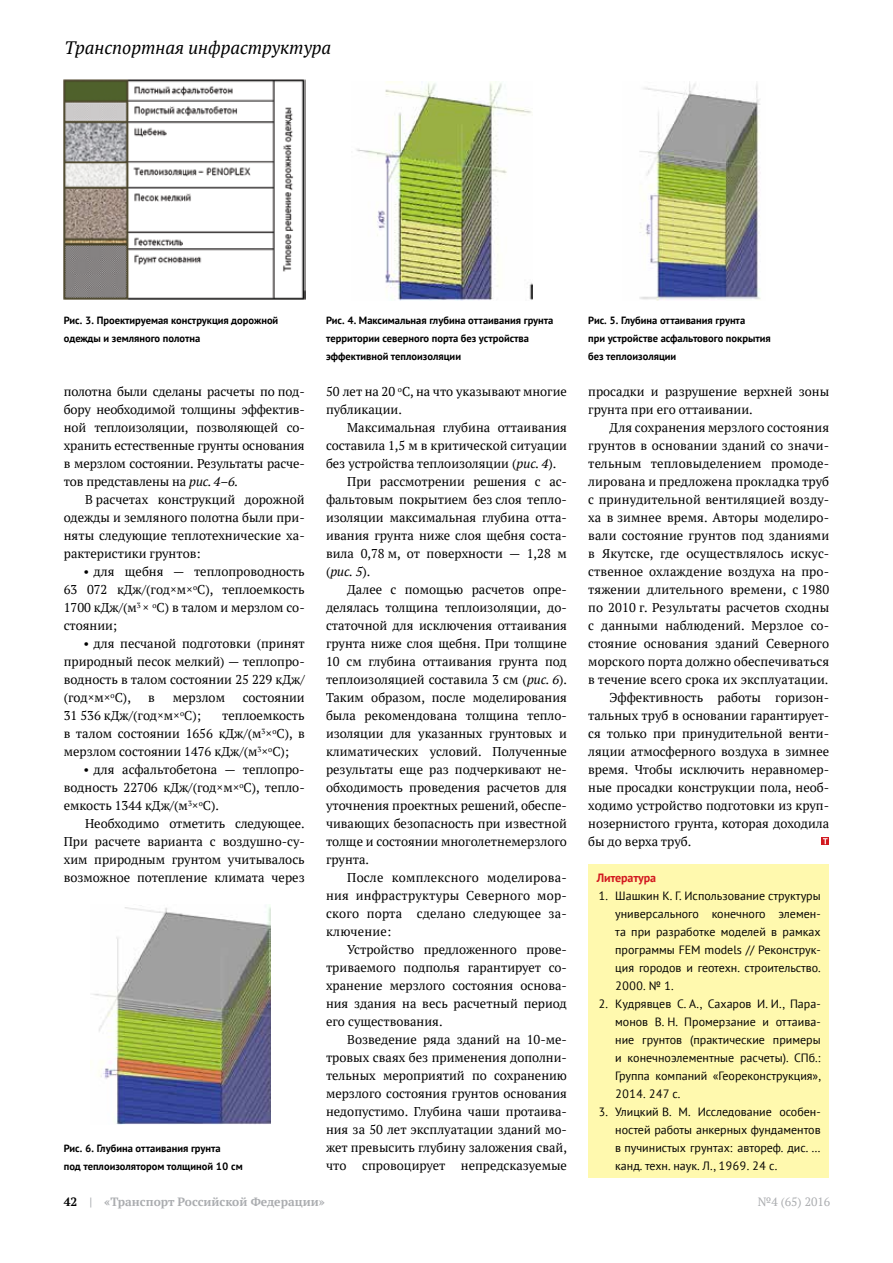
<style>
.page{position:relative;width:893px;height:1263px;background:#fff}
.page>*{position:absolute;margin:0;border:0;box-sizing:border-box;transform-origin:0 0}
.t1{font:italic 18px "PT Serif";color:#000}
.t2{font:12.75px/18px "PT Serif";color:#000;text-align:justify}
.t3{font:12.75px "PT Serif";letter-spacing:.02em;color:#000}
.t4{font:italic 12.75px "PT Serif";color:#000}
.t5{font:12px/18px "PT Sans";color:#000;text-align:justify}
.t6{font:700 12px "PT Serif";color:#abadb0}
.t7{font:12px "PT Serif";color:#abadb0}
.t8{font:700 12px "PT Sans";letter-spacing:-.01em;color:#d2181f}
.t9{font:700 10.5px/18px "PT Sans";color:#000}
.s1{font-style:italic}
.s2{font-style:normal}
.s3{color:#000}
</style>
<div class="page">
<div style="left:588px;top:864px;width:241px;height:314px;background:#fff9ae"></div>
<img style="left:63px;top:79px;width:243px;height:221px">
<img style="left:356px;top:81px;width:176px;height:219px">
<img style="left:639px;top:81px;width:122px;height:220px">
<img style="left:92px;top:906px;width:178px;height:219px">
<svg style="left:821px;top:837px;width:8px;height:8px"></svg>
<svg style="left:823px;top:838px;width:5px;height:6px"></svg>
<h1 class="t1" style="left:65px;top:36px;width:268px">Транспортная инфраструктура</h1>
<p class="t9" style="left:64px;top:311px;width:216px">Рис. 3. Проектируемая конструкция дорожной одежды и земляного полотна</p>
<p class="t9" style="left:326px;top:311px;width:229px">Рис. 4. Максимальная глубина оттаивания грунта территории северного порта без устройства эффективной теплоизоляции</p>
<p class="t2" style="left:64px;top:382px;width:242px">полотна были сделаны расчеты по под&shy;бору необходимой толщины эффектив&shy;ной теплоизоляции, позволяющей со&shy;хранить естественные грунты основания в мерзлом состоянии. Результаты расче&shy;тов представлены на <span class="s1">рис. 4–6.</span></p>
<p class="t2" style="left:64px;top:490px;width:242px;text-indent:21px">В расчетах конструкций дорожной одежды и земляного полотна были при&shy;няты следующие теплотехнические ха&shy;рактеристики грунтов:</p>
<p class="t2" style="left:64px;top:562px;width:242px;text-indent:20px">• для щебня — теплопроводность 63 072 кДж/(год×м×<sup>о</sup>С), теплоемкость 1700 кДж/(м<sup>3</sup> × <sup>о</sup>С) в талом и мерзлом со&shy;стоянии;</p>
<p class="t2" style="left:64px;top:634px;width:242px;text-indent:20px">• для песчаной подготовки (принят природный песок мелкий) — теплопро&shy;водность в талом состоянии 25 229 кДж/ (год×м×<sup>о</sup>С),</p>
<p class="t2" style="left:148px;top:688px;width:8px">в</p>
<p class="t2" style="left:173px;top:688px;width:54px">мерзлом</p>
<p class="t2" style="left:243px;top:688px;width:63px">состоянии</p>
<p class="t2" style="left:64px;top:706px;width:139px">31 536 кДж/(год×м×<sup>о</sup>С);</p>
<p class="t2" style="left:64px;top:706px;width:242px;text-indent:158px">теплоемкость в талом состоянии 1656 кДж/(м<sup>3</sup>×<sup>о</sup>С), в мерзлом состоянии 1476 кДж/(м<sup>3</sup>×<sup>о</sup>С);</p>
<p class="t2" style="left:64px;top:760px;width:242px;text-indent:20px">• для асфальтобетона — теплопро&shy;водность 22706 кДж/(год×м×<sup>о</sup>С), тепло&shy;емкость 1344 кДж/(м<sup>3</sup>×<sup>о</sup>С).</p>
<p class="t2" style="left:64px;top:814px;width:242px;text-indent:21px">Необходимо отметить следующее.<br>При расчете варианта с воздушно-су&shy;хим природным грунтом учитывалось возможное потепление климата через</p>
<p class="t9" style="left:64px;top:1139px;width:180px">Рис. 6. Глубина оттаивания грунта<br>под теплоизолятором толщиной 10 см</p>
<p class="t2" style="left:326px;top:382px;width:242px">50 лет на 20 <sup>о</sup>С, на что указывают многие публикации.</p>
<p class="t2" style="left:347px;top:418px;width:221px">Максимальная глубина оттаивания</p>
<p class="t2" style="left:326px;top:436px;width:242px">составила 1,5 м в критической ситуации</p>
<p class="t2" style="left:326px;top:454px;width:232px">без устройства теплоизоляции (<span class="s1">рис. 4</span>).</p>
<p class="t2" style="left:347px;top:472px;width:221px">При рассмотрении решения с ас-</p>
<p class="t2" style="left:326px;top:490px;width:242px">фальтовым покрытием без слоя тепло-</p>
<p class="t2" style="left:326px;top:508px;width:242px">изоляции максимальная глубина отта-</p>
<p class="t2" style="left:326px;top:526px;width:242px">ивания грунта ниже слоя щебня соста-</p>
<p class="t2" style="left:326px;top:544px;width:242px">вила 0,78 м, от поверхности — 1,28 м</p>
<p class="t4" style="left:326px;top:563px;width:46px"><span class="s2">(</span>рис. 5<span class="s2">).</span></p>
<p class="t2" style="left:347px;top:580px;width:221px">Далее с помощью расчетов опре-</p>
<p class="t2" style="left:326px;top:598px;width:242px">делялась толщина теплоизоляции, до-</p>
<p class="t2" style="left:326px;top:616px;width:242px">статочной для исключения оттаивания</p>
<p class="t2" style="left:326px;top:634px;width:242px">грунта ниже слоя щебня. При толщине</p>
<p class="t2" style="left:326px;top:652px;width:242px">10 см глубина оттаивания грунта под</p>
<p class="t2" style="left:326px;top:670px;width:242px">теплоизоляцией составила 3 см (<span class="s1">рис. 6</span>).</p>
<p class="t2" style="left:326px;top:688px;width:242px">Таким образом, после моделирования</p>
<p class="t2" style="left:326px;top:706px;width:242px">была рекомендована толщина тепло-</p>
<p class="t2" style="left:326px;top:724px;width:242px">изоляции для указанных грунтовых и</p>
<p class="t2" style="left:326px;top:742px;width:242px">климатических условий. Полученные</p>
<p class="t2" style="left:326px;top:760px;width:242px">результаты еще раз подчеркивают не-</p>
<p class="t2" style="left:326px;top:778px;width:242px">обходимость проведения расчетов для</p>
<p class="t2" style="left:326px;top:796px;width:242px">уточнения проектных решений, обеспе-</p>
<p class="t2" style="left:326px;top:814px;width:242px">чивающих безопасность при известной</p>
<p class="t2" style="left:326px;top:832px;width:242px">толще и состоянии многолетнемерзлого</p>
<p class="t2" style="left:326px;top:850px;width:45px">грунта.</p>
<p class="t3" style="left:347px;top:869px;width:221px">После комплексного моделирова-</p>
<p class="t3" style="left:326px;top:887px;width:242px">ния инфраструктуры Северного мор-</p>
<p class="t3" style="left:326px;top:905px;width:242px">ского порта сделано следующее за-</p>
<p class="t3" style="left:326px;top:923px;width:67px">ключение:</p>
<p class="t2" style="left:347px;top:940px;width:221px">Устройство предложенного прове-</p>
<p class="t2" style="left:326px;top:958px;width:242px">триваемого подполья гарантирует со-</p>
<p class="t2" style="left:326px;top:976px;width:242px">хранение мерзлого состояния основа-</p>
<p class="t2" style="left:326px;top:994px;width:242px">ния здания на весь расчетный период</p>
<p class="t2" style="left:326px;top:1012px;width:118px">его существования.</p>
<p class="t2" style="left:347px;top:1030px;width:221px">Возведение ряда зданий на 10-ме-</p>
<p class="t2" style="left:326px;top:1048px;width:242px">тровых сваях без применения дополни-</p>
<p class="t2" style="left:326px;top:1066px;width:242px">тельных мероприятий по сохранению</p>
<p class="t2" style="left:326px;top:1084px;width:242px">мерзлого состояния грунтов основания</p>
<p class="t2" style="left:326px;top:1102px;width:242px">недопустимо. Глубина чаши протаива-</p>
<p class="t2" style="left:326px;top:1120px;width:242px">ния за 50 лет эксплуатации зданий мо-</p>
<p class="t2" style="left:326px;top:1138px;width:242px">жет превысить глубину заложения свай,</p>
<p class="t2" style="left:326px;top:1156px;width:242px">что спровоцирует непредсказуемые</p>
<p class="t9" style="left:588px;top:311px;width:184px">Рис. 5. Глубина оттаивания грунта<br>при устройстве асфальтового покрытия без теплоизоляции</p>
<p class="t2" style="left:588px;top:382px;width:242px">просадки и разрушение верхней зоны грунта при его оттаивании.</p>
<p class="t2" style="left:609px;top:418px;width:221px">Для сохранения мерзлого состояния</p>
<p class="t2" style="left:588px;top:436px;width:242px">грунтов в основании зданий со значи-</p>
<p class="t2" style="left:588px;top:454px;width:242px">тельным тепловыделением промоде-</p>
<p class="t2" style="left:588px;top:472px;width:242px">лирована и предложена прокладка труб</p>
<p class="t2" style="left:588px;top:490px;width:242px">с принудительной вентиляцией возду-</p>
<p class="t2" style="left:588px;top:508px;width:242px">ха в зимнее время. Авторы моделиро-</p>
<p class="t2" style="left:588px;top:526px;width:242px">вали состояние грунтов под зданиями</p>
<p class="t2" style="left:588px;top:544px;width:242px">в Якутске, где осуществлялось искус-</p>
<p class="t2" style="left:588px;top:562px;width:242px">ственное охлаждение воздуха на про-</p>
<p class="t2" style="left:588px;top:581px;width:242px">тяжении длительного времени, с 1980</p>
<p class="t2" style="left:588px;top:599px;width:242px">по 2010 г. Результаты расчетов сходны</p>
<p class="t2" style="left:588px;top:617px;width:242px">с данными наблюдений. Мерзлое со-</p>
<p class="t2" style="left:588px;top:635px;width:242px">стояние основания зданий Северного</p>
<p class="t2" style="left:588px;top:653px;width:242px">морского порта должно обеспечиваться</p>
<p class="t2" style="left:588px;top:671px;width:242px">в течение всего срока их эксплуатации.</p>
<p class="t2" style="left:609px;top:689px;width:221px">Эффективность работы горизон-</p>
<p class="t2" style="left:588px;top:707px;width:242px">тальных труб в основании гарантирует-</p>
<p class="t2" style="left:588px;top:725px;width:242px">ся только при принудительной венти-</p>
<p class="t2" style="left:588px;top:743px;width:242px">ляции атмосферного воздуха в зимнее</p>
<p class="t2" style="left:588px;top:761px;width:242px">время. Чтобы исключить неравномер-</p>
<p class="t2" style="left:588px;top:779px;width:242px">ные просадки конструкции пола, необ-</p>
<p class="t2" style="left:588px;top:797px;width:242px">ходимо устройство подготовки из круп-</p>
<p class="t2" style="left:588px;top:815px;width:242px">нозернистого грунта, которая доходила</p>
<p class="t2" style="left:588px;top:833px;width:104px">бы до верха труб.</p>
<p class="t8" style="left:597px;top:870px;width:61px">Литература</p>
<p class="t5" style="left:615px;top:887px;width:207px;text-indent:-17px">1. Шашкин К. Г. Использование структуры универсального конечного элемен&shy;та при разработке моделей в рамках программы FEM models // Реконструк&shy;ция городов и геотехн. строительство.<br>2000. № 1.</p>
<p class="t5" style="left:615px;top:995px;width:207px;text-indent:-17px">2. Кудрявцев С. А., Сахаров И. И., Пара&shy;монов В. Н. Промерзание и оттаива&shy;ние грунтов (практические примеры и конечноэлементные расчеты). СПб.:<br>Группа компаний «Геореконструкция», 2014. 247 с.</p>
<p class="t5" style="left:615px;top:1103px;width:207px;text-indent:-17px">3. Улицкий В. М. Исследование особен&shy;ностей работы анкерных фундаментов в пучинистых грунтах: автореф. дис. … канд. техн. наук. Л., 1969. 24 с.</p>
<p class="t6" style="left:64px;top:1194px;width:263px"><span class="s3">42</span> | «Транспорт Российской Федерации»</p>
<p class="t7" style="left:758px;top:1194px;width:74px">№4 (65) 2016</p>
</div>
